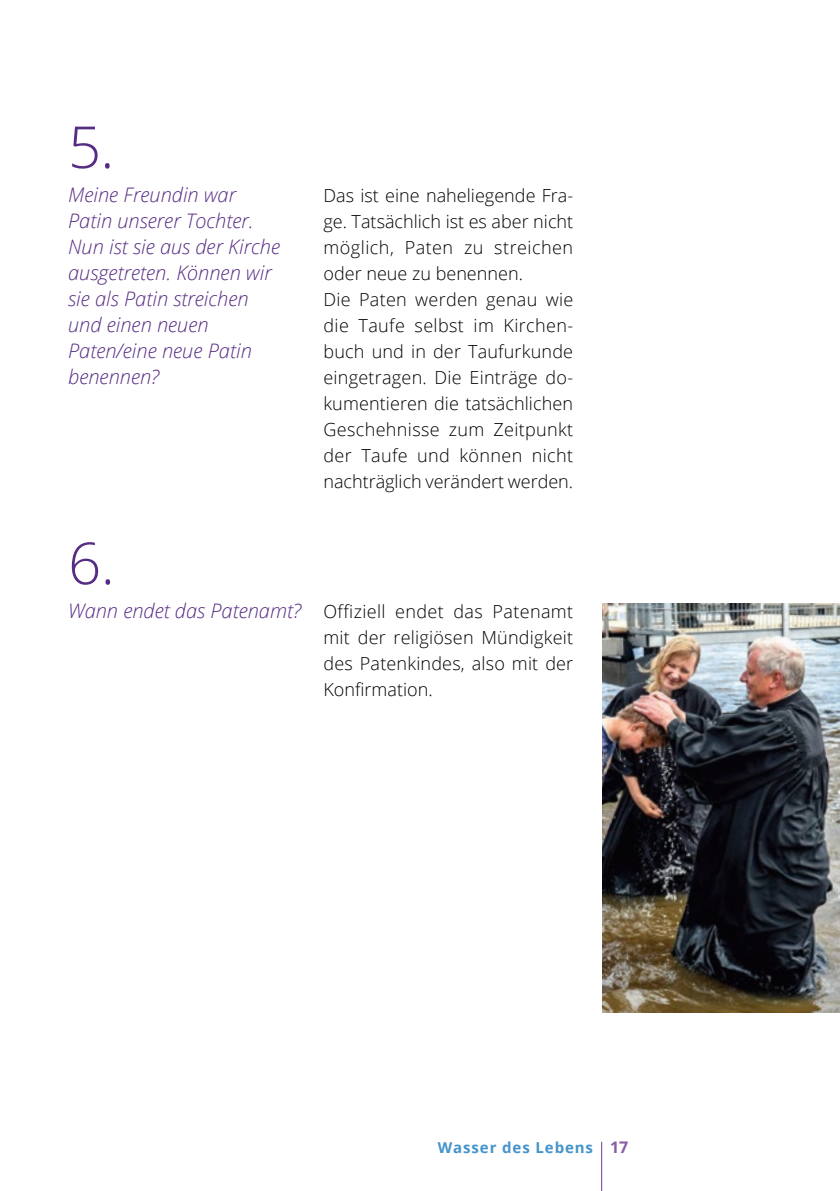
<style>
.page{position:relative;width:840px;height:1191px;background:#fff}
.page>*{position:absolute;margin:0;border:0;box-sizing:border-box;transform-origin:0 0}
.t1{font:300 58px "Open Sans";color:#572c84}
.t2{font:italic 300 20px/26px "Open Sans";color:#572c84}
.t3{font:300 18px/26px "Open Sans";letter-spacing:.01em;color:#000}
.t4{font:700 15px "Open Sans";letter-spacing:.06em;color:#4493ca}
.s1{font-size:16px;color:#865ea2}
</style>
<div class="page">
<hr style="left:600px;top:1141px;width:2px;height:50px;background:#865ea2">
<img style="left:602px;top:603px;width:237px;height:409px">
<h1 class="t1" style="left:68px;top:107px;width:38px">5.</h1>
<p class="t2" style="left:68px;top:181px;width:213px">Meine Freundin war<br>Patin unserer Tochter.<br>Nun ist sie aus der Kirche ausgetreten. Können wir sie als Patin streichen und einen neuen<br>Paten/eine neue Patin benennen?</p>
<h1 class="t1" style="left:68px;top:523px;width:39px">6.</h1>
<p class="t2" style="left:68px;top:597px;width:234px">Wann endet das Patenamt?</p>
<p class="t3" style="left:323px;top:182px;width:251px">Das ist eine naheliegende Fra&shy;ge. Tatsächlich ist es aber nicht möglich, Paten zu streichen oder neue zu benennen.<br>Die Paten werden genau wie die Taufe selbst im Kirchen&shy;buch und in der Taufurkunde eingetragen. Die Einträge do&shy;kumentieren die tatsächlichen<br>Geschehnisse zum Zeitpunkt der Taufe und können nicht nachträglich verändert werden.</p>
<p class="t3" style="left:323px;top:598px;width:251px;text-align:justify">Offiziell endet das Patenamt mit der religiösen Mündigkeit des Patenkindes, also mit der Konfirmation.</p>
<p class="t4" style="left:437px;top:1137px;width:192px">Wasser des Lebens <span class="s1">17</span></p>
</div>
